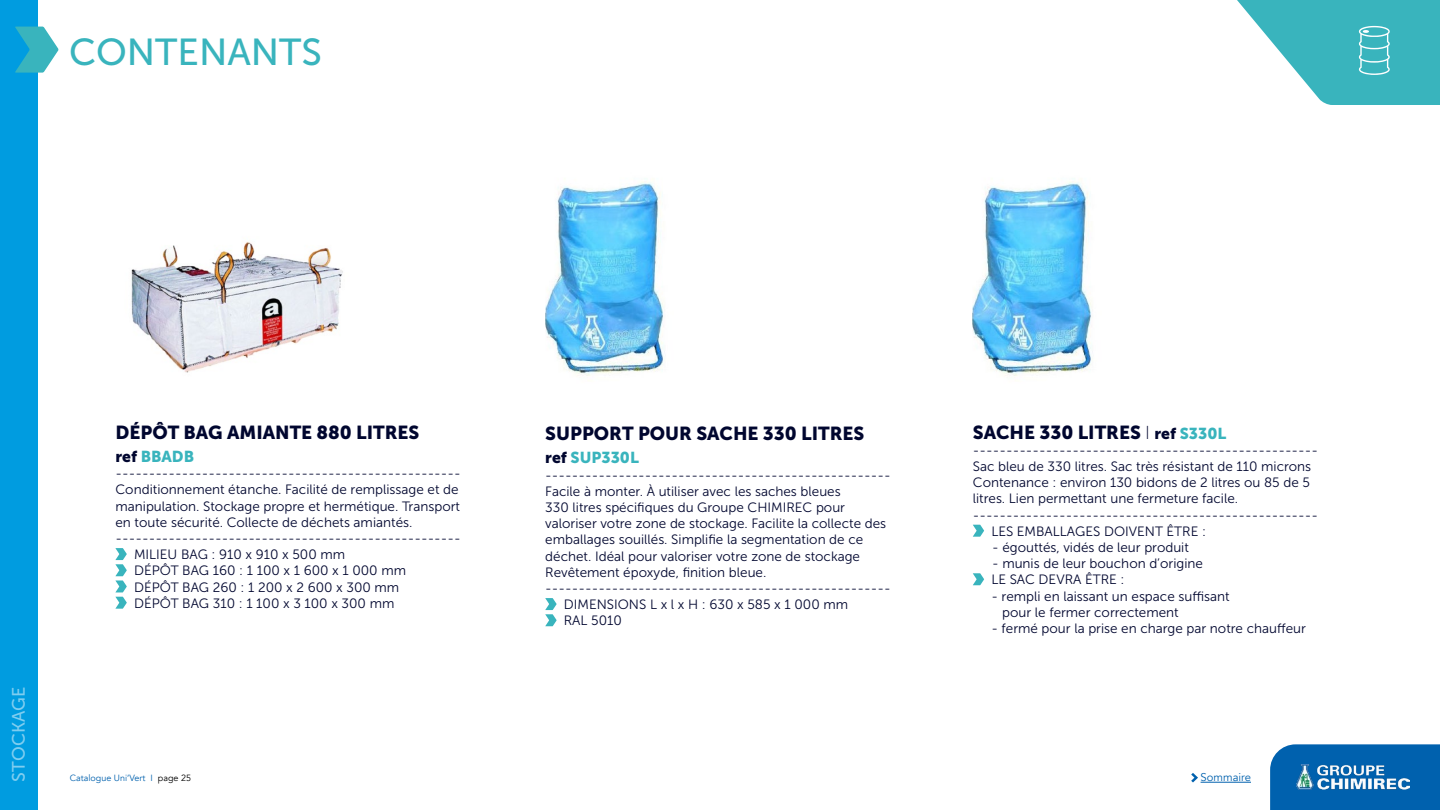
<style>
.page{position:relative;width:1440px;height:810px;background:#fff}
.page>*{position:absolute;margin:0;border:0;box-sizing:border-box;transform-origin:0 0}
.t1{font:37.5px "Museo Sans 500";color:#39b4bd}
.t2{font:18.75px "Museo Sans 900";color:#00062f}
.t3{font:18px "Museo Sans 500";color:#fff}
.t4{font:15.75px "Museo Sans 900";color:#39b4bd}
.t5{font:13.5px/16.2px "Museo Sans 300";color:#00062f}
.t6{font:11.25px "Avenir";color:#0061ae}
.t7{font:9px "Avenir";color:#0061ae}
.s1{color:#00062f}
.s2{font-family:"Museo Sans 100"}
.s3{font-size:15.75px}
.s4{font-size:15.75px;color:#39b4bd}
.s5{color:#000}
</style>
<div class="page">
<div style="left:1270px;top:744px;width:170px;height:66px;background:#0061ae"></div>
<div style="left:0;top:0;width:38px;height:810px;background:#009ce0"></div>
<svg style="left:1191px;top:773px;width:7px;height:9px"></svg>
<img style="left:1296px;top:765px;width:114px;height:24px">
<hr style="left:1201px;top:782px;width:50px;height:1px;background:#0061ae">
<svg style="left:115px;top:548px;width:12px;height:61px"></svg>
<svg style="left:15px;top:27px;width:44px;height:46px"></svg>
<img style="left:131px;top:241px;width:212px;height:132px">
<svg style="left:1237px;top:0;width:203px;height:105px"></svg>
<img style="left:973px;top:178px;width:118px;height:198px">
<img style="left:545px;top:178px;width:120px;height:198px">
<svg style="left:973px;top:525px;width:11px;height:12px"></svg>
<svg style="left:973px;top:573px;width:11px;height:12px"></svg>
<svg style="left:545px;top:598px;width:12px;height:28px"></svg>
<h1 class="t1" style="left:69px;top:31px;width:254px">CONTENANTS</h1>
<h3 class="t3" style="left:9px;top:782px;width:96px;rotate:-90deg">STOCKAGE</h3>
<h2 class="t2" style="left:116px;top:421px;width:305px">DÉPÔT BAG AMIANTE 880 LITRES</h2>
<p class="t4" style="left:116px;top:448px;width:80px"><span class="s1">ref</span> BBADB</p>
<p class="t5" style="left:116px;top:466px;width:347px">----------------------------------------------------</p>
<p class="t5" style="left:116px;top:482px;width:345px">Conditionnement étanche. Facilité de remplissage et de</p>
<p class="t5" style="left:116px;top:498px;width:346px">manipulation. Stockage propre et hermétique. Transport</p>
<p class="t5" style="left:116px;top:514px;width:298px">en toute sécurité. Collecte de déchets amiantés.</p>
<p class="t5" style="left:116px;top:530px;width:347px">----------------------------------------------------</p>
<p class="t5" style="left:134px;top:547px;width:213px">MILIEU BAG : 910 x 910 x 500 mm</p>
<p class="t5" style="left:134px;top:563px;width:274px">DÉPÔT BAG 160 : 1 100 x 1 600 x 1 000 mm</p>
<p class="t5" style="left:134px;top:579px;width:267px">DÉPÔT BAG 260 : 1 200 x 2 600 x 300 mm</p>
<p class="t5" style="left:134px;top:595px;width:262px">DÉPÔT BAG 310 : 1 100 x 3 100 x 300 mm</p>
<h2 class="t2" style="left:545px;top:423px;width:321px">SUPPORT POUR SACHE 330 LITRES</h2>
<p class="t4" style="left:545px;top:449px;width:95px"><span class="s1">ref</span> SUP330L</p>
<p class="t5" style="left:545px;top:467px;width:347px">----------------------------------------------------</p>
<p class="t5" style="left:545px;top:483px;width:297px">Facile à monter. À utiliser avec les saches bleues</p>
<p class="t5" style="left:545px;top:499px;width:301px">330 litres spécifiques du Groupe CHIMIREC pour</p>
<p class="t5" style="left:545px;top:516px;width:342px">valoriser votre zone de stockage. Facilite la collecte des</p>
<p class="t5" style="left:545px;top:532px;width:319px">emballages souillés. Simplifie la segmentation de ce</p>
<p class="t5" style="left:545px;top:548px;width:316px">déchet. Idéal pour valoriser votre zone de stockage</p>
<p class="t5" style="left:545px;top:564px;width:223px">Revêtement époxyde, finition bleue.</p>
<p class="t5" style="left:545px;top:580px;width:347px">----------------------------------------------------</p>
<p class="t5" style="left:564px;top:597px;width:286px">DIMENSIONS L x l x H : 630 x 585 x 1 000 mm</p>
<p class="t5" style="left:564px;top:613px;width:60px">RAL 5010</p>
<h2 class="t2" style="left:973px;top:421px;width:255px">SACHE 330 LITRES <span class="s2">I</span> <span class="s3">ref</span> <span class="s4">S330L</span></h2>
<p class="t5" style="left:973px;top:442px;width:347px">----------------------------------------------------</p>
<p class="t5" style="left:973px;top:458px;width:340px">Sac bleu de 330 litres. Sac très résistant de 110 microns</p>
<p class="t5" style="left:973px;top:475px;width:339px">Contenance : environ 130 bidons de 2 litres ou 85 de 5</p>
<p class="t5" style="left:973px;top:491px;width:267px">litres. Lien permettant une fermeture facile.</p>
<p class="t5" style="left:973px;top:507px;width:347px">----------------------------------------------------</p>
<p class="t5" style="left:991px;top:523px;width:216px">LES EMBALLAGES DOIVENT ÊTRE :</p>
<p class="t5" style="left:992px;top:539px;width:198px">- égouttés, vidés de leur produit</p>
<p class="t5" style="left:991px;top:556px;width:213px">- munis de leur bouchon d’origine<br>LE SAC DEVRA ÊTRE :</p>
<p class="t5" style="left:1002px;top:588px;width:229px;text-indent:-11px">- rempli en laissant un espace suffisant pour le fermer correctement</p>
<p class="t5" style="left:991px;top:620px;width:316px">- fermé pour la prise en charge par notre chauffeur</p>
<p class="t7" style="left:70px;top:773px;width:123px">Catalogue Uni’Vert I <span class="s5">page 25</span></p>
<p class="t6" style="left:1201px;top:771px;width:52px">Sommaire</p>
</div>
